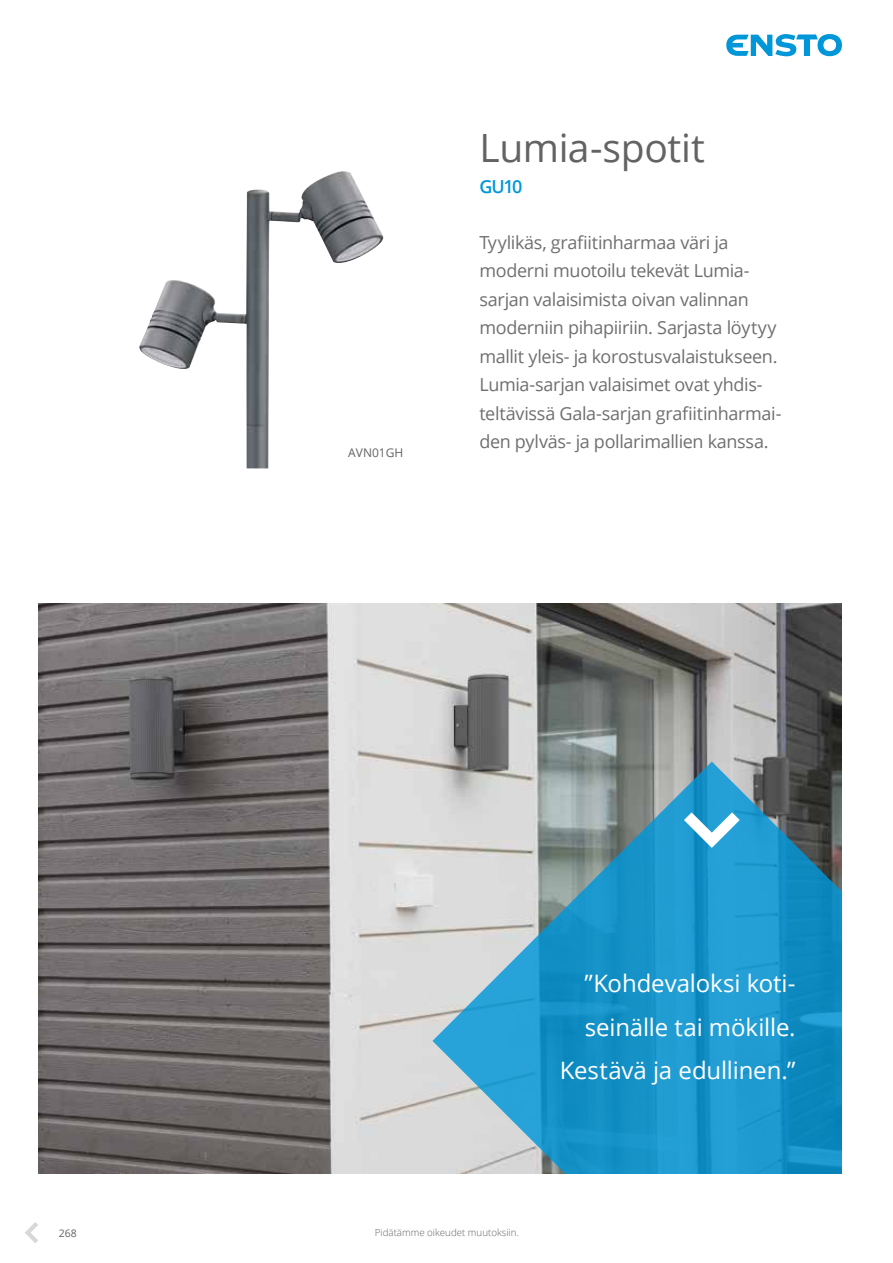
<style>
.page{position:relative;width:893px;height:1263px;background:#fff}
.page>*{position:absolute;margin:0;border:0;box-sizing:border-box;transform-origin:0 0}
.t1{font:39px "Open Sans";letter-spacing:-.01em;color:#646363}
.t2{font:24px/43.5px "Open Sans";letter-spacing:-.005em;color:#fff;text-align:right}
.t3{font:18px/28.5px "Open Sans";letter-spacing:-.02em;color:#706f6f}
.t4{font:600 18px "Open Sans";color:#0097d9}
.t5{font:12px "Open Sans";color:#646363}
.t6{font:10.5px "Open Sans";color:#646363}
.t7{font:300 9.75px "Open Sans";color:#646363}
</style>
<div class="page">
<svg style="left:726px;top:34px;width:116px;height:22px"></svg>
<svg style="left:25px;top:1222px;width:13px;height:21px"></svg>
<img style="left:38px;top:604px;width:804px;height:570px">
<svg style="left:432px;top:761px;width:410px;height:413px;background:#53a3c5"></svg>
<svg style="left:684px;top:812px;width:56px;height:36px"></svg>
<img style="left:139px;top:171px;width:245px;height:297px">
<h1 class="t1" style="left:479px;top:121px;width:227px">Lumia-spotit</h1>
<p class="t5" style="left:348px;top:444px;width:57px">AVN01GH</p>
<p class="t4" style="left:479px;top:174px;width:45px">GU10</p>
<p class="t3" style="left:479px;top:228px;width:304px">Tyylikäs, grafiitinharmaa väri ja moderni muotoilu tekevät Lumia&shy;sarjan valaisimista oivan valinnan moderniin pihapiiriin. Sarjasta löytyy mallit yleis- ja korostusvalaistukseen.<br>Lumia-sarjan valaisimet ovat yhdis&shy;teltävissä Gala-sarjan grafiitinharmai&shy;den pylväs- ja pollarimallien kanssa.</p>
<h2 class="t2" style="left:560px;top:961px;width:237px">”Kohdevaloksi koti&shy;seinälle tai mökille.<br>Kestävä ja edullinen.”</h2>
<p class="t6" style="left:59px;top:1226px;width:20px">268</p>
<p class="t7" style="left:375px;top:1226px;width:145px">Pidätämme oikeudet muutoksiin.</p>
</div>
